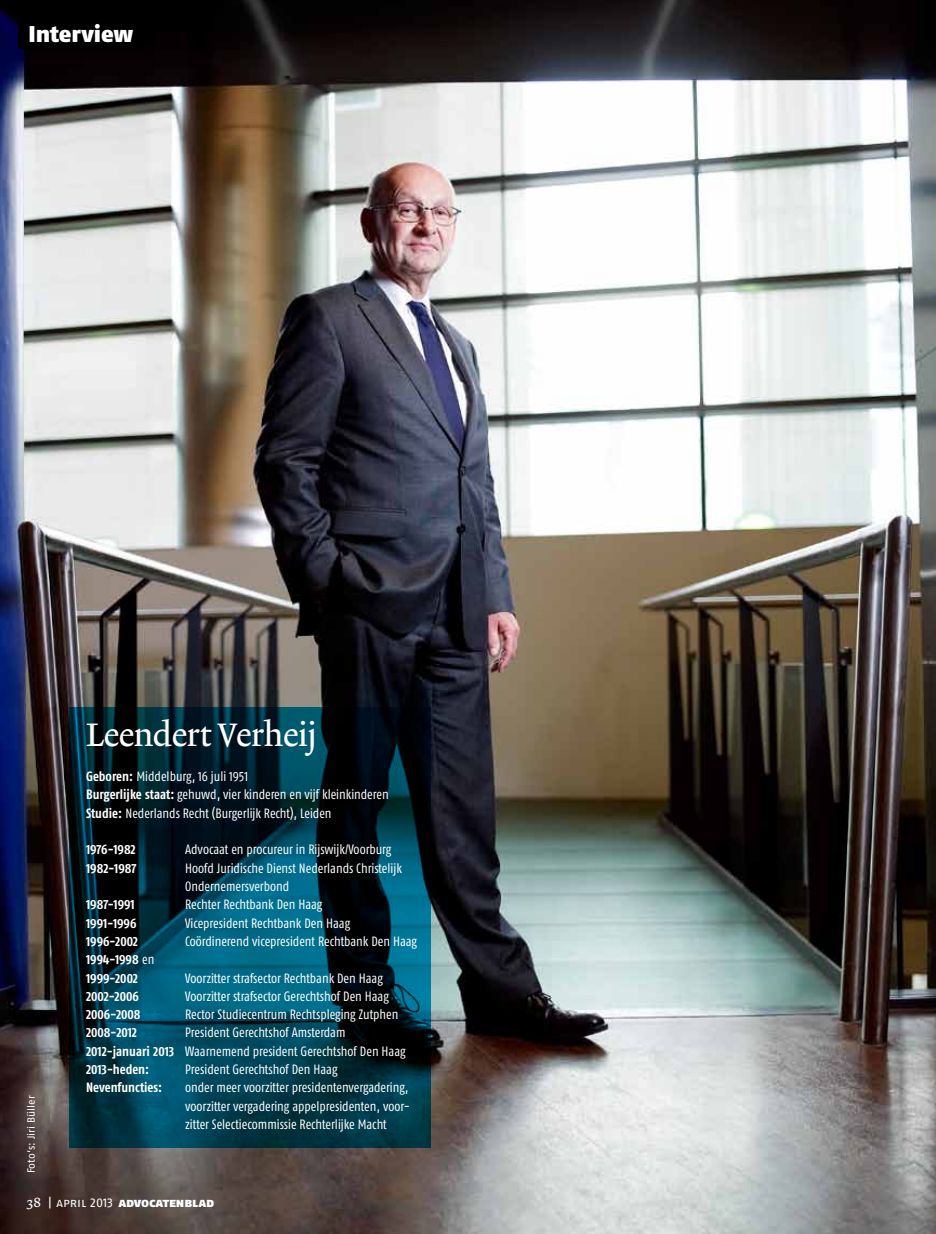
<style>
.page{position:relative;width:936px;height:1234px;background:#fff}
.page>*{position:absolute;margin:0;border:0;box-sizing:border-box;transform-origin:0 0}
.t1{font:33px "Lexicon No 2 Roman A Txt";letter-spacing:-.02em;color:#fff}
.t2{font:22.8px "Fago No Black Lf";letter-spacing:-.005em;color:#fff}
.t3{font:13.5px/18.3px "Fago Co Regular Lf";color:#fff}
.t4{font:13.5px/18.3px "Fago Co Bold Lf";letter-spacing:-.005em;color:#fff}
.t5{font:12.75px "Fago No Black Lf Caps";letter-spacing:-.005em;color:#fff}
.t6{font:10.5px "Fago No Regular LF";color:#fff}
.s1{font-family:"Fago Co Bold Lf"}
.s2{font-family:"Fago Co Regular Lf"}
.s3{font-family:"Lexicon No 2 Roman A Txt";font-size:14.25px}
.s4{font-family:"Fago No Regular Lf Caps"}
</style>
<div class="page">
<img style="left:0;top:0;width:935px;height:1233px">
<div style="left:18px;top:18px;width:127px;height:32px;background:#000;border-radius:6px"></div>
<svg style="left:70px;top:707px;width:361px;height:440px;background:#003141"></svg>
<h2 class="t2" style="left:28px;top:20px;width:107px">Interview</h2>
<p class="t6" style="left:25px;top:1173px;width:79px;rotate:-90deg">Foto’s: Jiri Büller</p>
<h1 class="t1" style="left:86px;top:715px;width:232px">Leendert Verheij</h1>
<p class="t3" style="left:86px;top:766px;width:304px"><span class="s1">Geboren:</span> Middelburg, 16 juli 1951<br><span class="s1">Burgerlijke staat:</span> gehuwd, vier kinderen en vijf kleinkinderen<br><span class="s1">Studie:</span> Nederlands Recht (Burgerlijk Recht), Leiden</p>
<p class="t4" style="left:86px;top:840px;width:51px">1976-1982</p>
<p class="t3" style="left:185px;top:840px;width:208px">Advocaat en procureur in Rijswijk/Voorburg</p>
<p class="t4" style="left:86px;top:858px;width:52px">1982-1987</p>
<p class="t3" style="left:185px;top:858px;width:218px">Hoofd Juridische Dienst Nederlands Christelijk<br>Ondernemersverbond</p>
<p class="t4" style="left:86px;top:895px;width:50px">1987-1991</p>
<p class="t3" style="left:185px;top:895px;width:139px">Rechter Rechtbank Den Haag</p>
<p class="t4" style="left:86px;top:913px;width:52px">1991-1996</p>
<p class="t3" style="left:185px;top:913px;width:166px">Vicepresident Rechtbank Den Haag</p>
<p class="t4" style="left:86px;top:931px;width:53px">1996-2002</p>
<p class="t3" style="left:185px;top:931px;width:233px">Coördinerend vicepresident Rechtbank Den Haag</p>
<p class="t4" style="left:86px;top:949px;width:70px">1994-1998 <span class="s2">en<br></span>1999-2002</p>
<p class="t3" style="left:185px;top:968px;width:199px">Voorzitter strafsector Rechtbank Den Haag</p>
<p class="t4" style="left:86px;top:986px;width:54px">2002-2006</p>
<p class="t3" style="left:185px;top:986px;width:205px">Voorzitter strafsector Gerechtshof Den Haag</p>
<p class="t4" style="left:86px;top:1004px;width:56px">2006-2008</p>
<p class="t3" style="left:185px;top:1004px;width:215px">Rector Studiecentrum Rechtspleging Zutphen</p>
<p class="t4" style="left:86px;top:1023px;width:52px">2008-2012</p>
<p class="t3" style="left:86px;top:1023px;width:321px;text-indent:99px">President Gerechtshof Amsterdam<br><span class="s1">2012-januari 2013</span> Waarnemend president Gerechtshof Den Haag</p>
<p class="t4" style="left:86px;top:1059px;width:65px">2013-heden:</p>
<p class="t3" style="left:185px;top:1059px;width:154px">President Gerechtshof Den Haag</p>
<p class="t4" style="left:86px;top:1078px;width:78px">Nevenfuncties:</p>
<p class="t3" style="left:185px;top:1078px;width:226px;text-align:justify">onder meer voorzitter presidentenvergadering, voorzitter vergadering appelpresidenten, voor&shy;zitter Selectiecommissie Rechterlijke Macht</p>
<p class="t5" style="left:27px;top:1194px;width:189px"><span class="s3">38</span> <span class="s4">| april 2013</span> advocatenblad</p>
</div>
